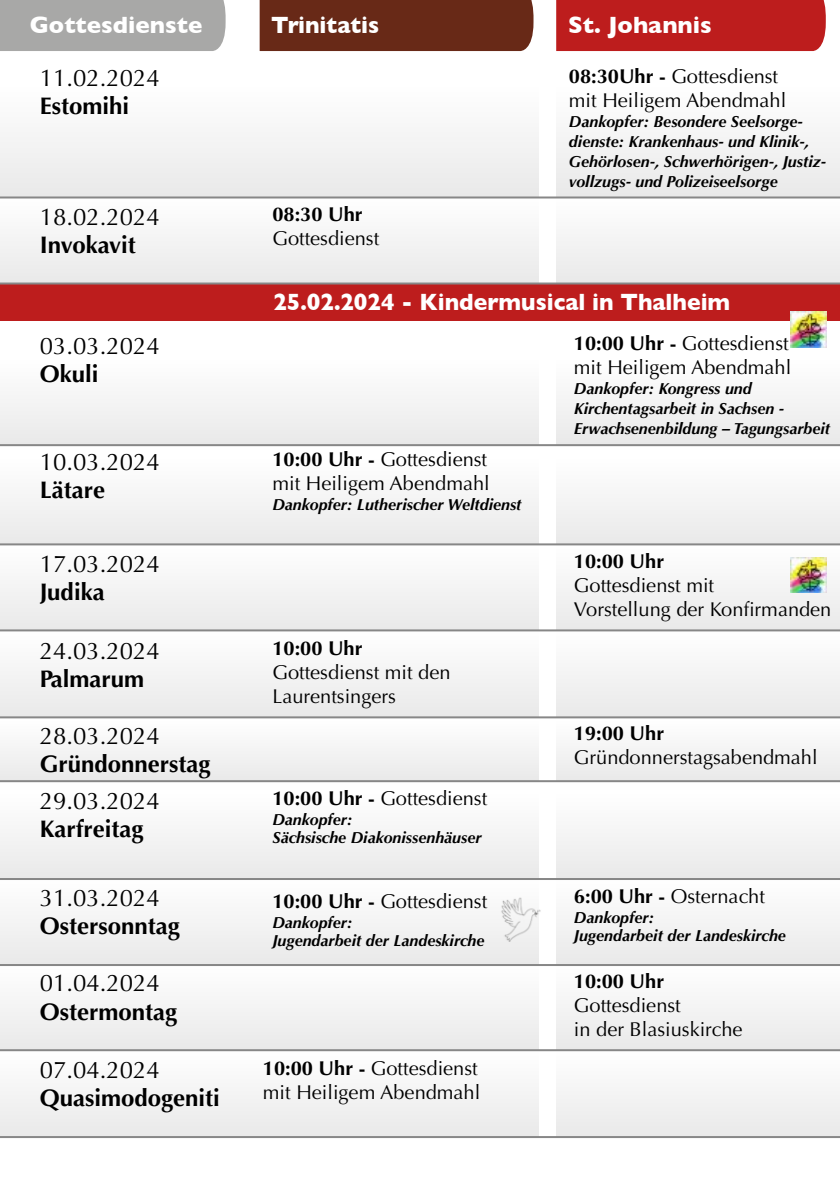
<style>
.page{position:relative;width:840px;height:1191px;background:#fff}
.page>*{position:absolute;margin:0;border:0;box-sizing:border-box;transform-origin:0 0}
.t1{font:24px "Optima";color:#000}
.t2{font:700 24px "Optima";color:#000}
.t3{font:700 24px "Gill Sans";color:#fff;scale:.95 1}
.t4{font:700 24px "Gill Sans";color:#fff}
.t5{font:20px/24px "Optima";color:#000}
.t6{font:700 20px "Optima";color:#000}
.t7{font:italic 700 16px/20px "Optima";color:#000}
.s1{font-weight:700}
</style>
<div class="page">
<div style="left:0;top:283px;width:839px;height:37px;background:#bd1d1d"></div>
<div style="left:556px;top:87px;width:283px;height:111px;background:#f3f3f3"></div>
<div style="left:556px;top:198px;width:283px;height:86px;background:#f4f4f4"></div>
<div style="left:556px;top:545px;width:283px;height:86px;background:#f3f3f3"></div>
<div style="left:556px;top:1052px;width:283px;height:85px;background:#f4f4f4"></div>
<div style="left:556px;top:965px;width:283px;height:85px;background:#f4f4f4"></div>
<div style="left:556px;top:880px;width:283px;height:85px;background:#f4f4f4"></div>
<div style="left:556px;top:794px;width:283px;height:85px;background:#f4f4f4"></div>
<div style="left:556px;top:720px;width:283px;height:61px;background:#f4f4f4"></div>
<div style="left:556px;top:632px;width:283px;height:86px;background:#f4f4f4"></div>
<div style="left:556px;top:459px;width:283px;height:86px;background:#f4f4f4"></div>
<div style="left:556px;top:360px;width:283px;height:85px;background:#f4f4f4"></div>
<div style="left:0;top:87px;width:539px;height:111px;background:#f4f4f4"></div>
<div style="left:0;top:198px;width:539px;height:86px;background:#f4f4f4"></div>
<div style="left:0;top:545px;width:539px;height:86px;background:#f4f4f4"></div>
<div style="left:0;top:1052px;width:539px;height:85px;background:#f4f4f4"></div>
<div style="left:0;top:965px;width:539px;height:85px;background:#f4f4f4"></div>
<div style="left:0;top:880px;width:539px;height:85px;background:#f4f4f4"></div>
<div style="left:0;top:794px;width:539px;height:85px;background:#f4f4f4"></div>
<div style="left:0;top:720px;width:539px;height:61px;background:#f4f4f4"></div>
<div style="left:0;top:632px;width:539px;height:86px;background:#f4f4f4"></div>
<div style="left:0;top:459px;width:539px;height:86px;background:#f4f4f4"></div>
<div style="left:0;top:360px;width:539px;height:85px;background:#f4f4f4"></div>
<hr style="left:0;top:196px;width:839px;height:2px;background:#878787">
<hr style="left:0;top:282px;width:839px;height:2px;background:#878787">
<hr style="left:0;top:629px;width:839px;height:2px;background:#878787">
<hr style="left:0;top:1136px;width:839px;height:2px;background:#878787">
<hr style="left:0;top:964px;width:839px;height:2px;background:#878787">
<hr style="left:0;top:1049px;width:839px;height:2px;background:#878787">
<hr style="left:0;top:878px;width:839px;height:2px;background:#878787">
<hr style="left:0;top:780px;width:839px;height:2px;background:#878787">
<hr style="left:0;top:716px;width:839px;height:2px;background:#878787">
<hr style="left:0;top:543px;width:839px;height:2px;background:#878787">
<hr style="left:0;top:444px;width:839px;height:2px;background:#878787">
<div style="left:259px;top:0;width:274px;height:51px;background:#682917"></div>
<div style="left:0;top:0;width:225px;height:51px;background:#a8a8a7"></div>
<div style="left:556px;top:0;width:269px;height:51px;background:#bd1d1d"></div>
<img style="left:790px;top:557px;width:35px;height:36px">
<img style="left:790px;top:312px;width:35px;height:35px">
<img style="left:501px;top:898px;width:40px;height:44px">
<p class="t4" style="left:30px;top:6px;width:174px">Gottesdienste</p>
<p class="t3" style="left:271px;top:6px;width:115px">Trinitatis</p>
<p class="t4" style="left:568px;top:6px;width:145px">St. Johannis</p>
<p class="t1" style="left:40px;top:64px;width:122px">11.02.2024</p>
<p class="t2" style="left:40px;top:92px;width:91px">Estomihi</p>
<p class="t1" style="left:40px;top:203px;width:122px">18.02.2024</p>
<p class="t2" style="left:40px;top:231px;width:97px">Invokavit</p>
<p class="t1" style="left:40px;top:332px;width:122px">03.03.2024</p>
<p class="t2" style="left:40px;top:360px;width:60px">Okuli</p>
<p class="t1" style="left:40px;top:448px;width:122px">10.03.2024</p>
<p class="t2" style="left:40px;top:476px;width:67px">Lätare</p>
<p class="t1" style="left:40px;top:550px;width:122px">17.03.2024</p>
<p class="t2" style="left:40px;top:577px;width:66px">Judika</p>
<p class="t1" style="left:40px;top:636px;width:122px">24.03.2024</p>
<p class="t2" style="left:40px;top:664px;width:106px">Palmarum</p>
<p class="t1" style="left:40px;top:722px;width:122px">28.03.2024</p>
<p class="t2" style="left:40px;top:749px;width:172px">Gründonnerstag</p>
<p class="t1" style="left:40px;top:787px;width:122px">29.03.2024</p>
<p class="t2" style="left:40px;top:815px;width:105px">Karfreitag</p>
<p class="t1" style="left:40px;top:884px;width:122px">31.03.2024</p>
<p class="t2" style="left:40px;top:912px;width:142px">Ostersonntag</p>
<p class="t1" style="left:40px;top:969px;width:122px">01.04.2024</p>
<p class="t2" style="left:40px;top:997px;width:139px">Ostermontag</p>
<p class="t1" style="left:40px;top:1056px;width:122px">07.04.2024</p>
<p class="t2" style="left:40px;top:1084px;width:182px">Quasimodogeniti</p>
<p class="t6" style="left:272px;top:203px;width:92px">08:30 Uhr</p>
<p class="t5" style="left:272px;top:227px;width:108px">Gottesdienst</p>
<p class="t5" style="left:568px;top:64px;width:219px"><span class="s1">08:30Uhr -</span> Gottesdienst mit Heiligem Abendmahl</p>
<p class="t7" style="left:568px;top:111px;width:258px">Dankopfer: Besondere Seelsorge&shy;dienste: Krankenhaus- und Klinik-, Gehörlosen-, Schwerhörigen-, Justiz&shy;vollzugs- und Polizeiseelsorge</p>
<p class="t3" style="left:273px;top:283px;width:482px">25.02.2024 - Kindermusical in Thalheim</p>
<p class="t5" style="left:272px;top:448px;width:219px"><span class="s1">10:00 Uhr -</span> Gottesdienst mit Heiligem Abendmahl</p>
<p class="t7" style="left:272px;top:495px;width:250px">Dankopfer: Lutherischer Weltdienst</p>
<p class="t6" style="left:272px;top:636px;width:92px">10:00 Uhr</p>
<p class="t5" style="left:272px;top:660px;width:179px">Gottesdienst mit den<br>Laurentsingers</p>
<p class="t5" style="left:272px;top:787px;width:216px"><span class="s1">10:00 Uhr -</span> Gottesdienst</p>
<p class="t7" style="left:272px;top:811px;width:210px;line-height:18px">Dankopfer:<br>Sächsische Diakonissenhäuser</p>
<p class="t5" style="left:272px;top:889px;width:216px"><span class="s1">10:00 Uhr -</span> Gottesdienst</p>
<p class="t7" style="left:272px;top:913px;width:213px;line-height:18px">Dankopfer:<br>Jugendarbeit der Landeskirche</p>
<p class="t5" style="left:263px;top:1056px;width:219px"><span class="s1">10:00 Uhr -</span> Gottesdienst mit Heiligem Abendmahl</p>
<p class="t5" style="left:573px;top:332px;width:219px"><span class="s1">10:00 Uhr -</span> Gottesdienst mit Heiligem Abendmahl</p>
<p class="t7" style="left:573px;top:379px;width:258px">Dankopfer: Kongress und<br>Kirchentagsarbeit in Sachsen -<br>Erwachsenenbildung – Tagungsarbeit</p>
<p class="t6" style="left:573px;top:549px;width:92px">10:00 Uhr</p>
<p class="t5" style="left:573px;top:573px;width:259px">Gottesdienst mit<br>Vorstellung der Konfirmanden</p>
<p class="t6" style="left:573px;top:721px;width:92px">19:00 Uhr</p>
<p class="t5" style="left:573px;top:745px;width:245px">Gründonnerstagsabendmahl</p>
<p class="t5" style="left:573px;top:884px;width:192px"><span class="s1">6:00 Uhr -</span> Osternacht</p>
<p class="t7" style="left:573px;top:908px;width:213px;line-height:18px">Dankopfer:<br>Jugendarbeit der Landeskirche</p>
<p class="t6" style="left:573px;top:969px;width:92px">10:00 Uhr</p>
<p class="t5" style="left:573px;top:993px;width:170px">Gottesdienst<br>in der Blasiuskirche</p>
</div>
